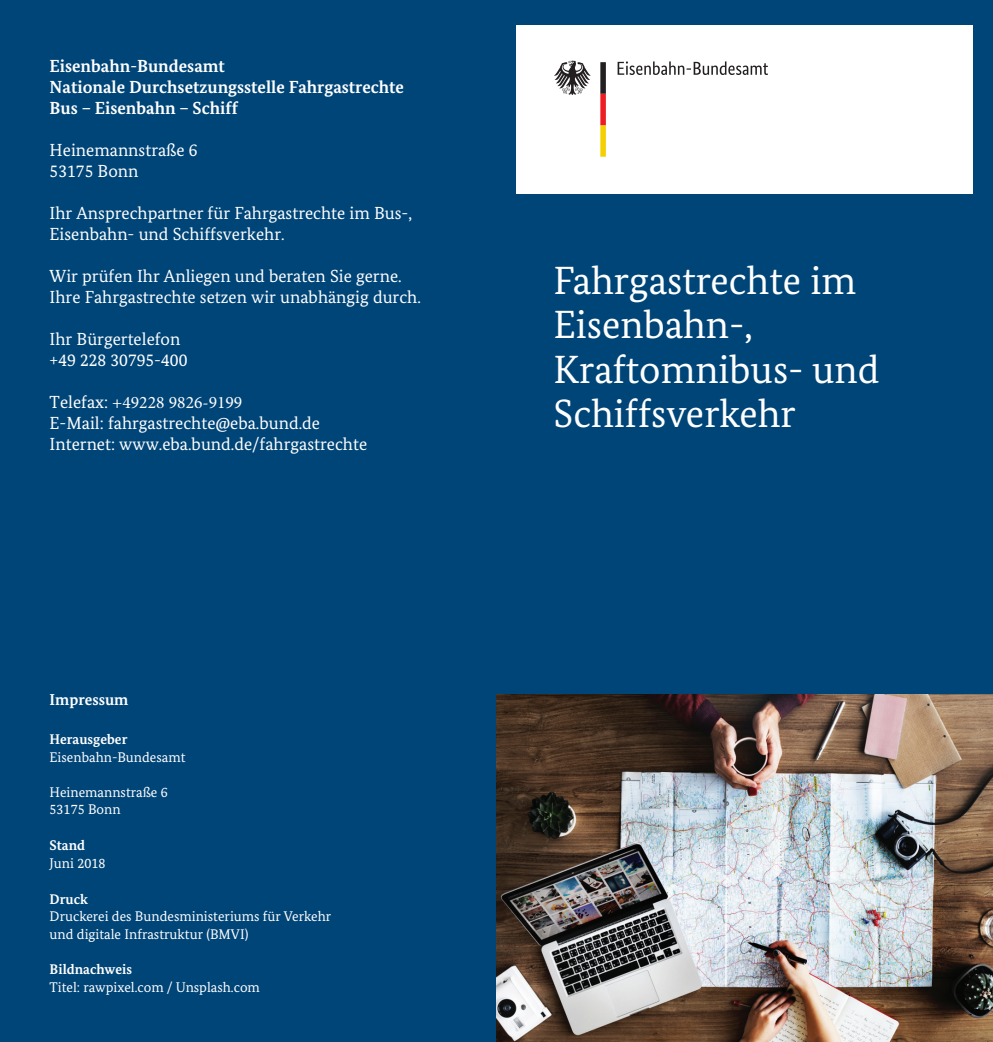
<style>
.page{position:relative;width:993px;height:1042px;background:#fff}
.page>*{position:absolute;margin:0;border:0;box-sizing:border-box;transform-origin:0 0}
.t1{font:39.38px/44.6px "Bundes Serif";color:#fff}
.t2{font:17.5px/21px "Bundes Serif";color:#fff}
.t3{font:700 17.5px/21px "Bundes Serif";color:#fff}
.t4{font:700 15.75px "Bundes Serif";color:#fff}
.t5{font:14px/17.5px "Bundes Serif";color:#fff}
.t6{font:700 14px "Bundes Serif";color:#fff}
.s1{font-family:"Minion Pro"}
</style>
<div class="page">
<div style="left:0;top:0;width:992px;height:1042px;background:#004578"></div>
<div style="left:516px;top:25px;width:456px;height:168px;background:#fff"></div>
<svg style="left:617px;top:61px;width:150px;height:14px"></svg>
<svg style="left:554px;top:61px;width:36px;height:34px"></svg>
<svg style="left:600px;top:62px;width:5px;height:95px"></svg>
<img style="left:496px;top:694px;width:496px;height:348px">
<p class="t3" style="left:50px;top:55px;width:177px">Eisenbahn-Bundesamt</p>
<p class="t3" style="left:50px;top:76px;width:356px">Nationale Durchsetzungsstelle Fahrgastrechte<br>Bus – Eisenbahn – Schiff</p>
<p class="t2" style="left:50px;top:139px;width:149px">Heinemannstraße 6</p>
<p class="t2" style="left:50px;top:160px;width:90px">53175 Bonn</p>
<p class="t2" style="left:50px;top:202px;width:364px">Ihr Ansprechpartner für Fahrgastrechte im Bus-,<br>Eisenbahn- und Schiffsverkehr.</p>
<p class="t2" style="left:50px;top:265px;width:372px">Wir prüfen Ihr Anliegen und beraten Sie gerne.<br>Ihre Fahrgastrechte setzen wir unabhängig durch.</p>
<p class="t2" style="left:50px;top:328px;width:132px">Ihr Bürgertelefon</p>
<p class="t2" style="left:50px;top:349px;width:139px">+49 228 30795-400</p>
<p class="t2" style="left:50px;top:391px;width:319px">Telefax: <span class="s1">+49228 9826-9199<br></span>E-Mail: fahrgastrechte@eba.bund.de<br>Internet: www.eba.bund.de/fahrgastrechte</p>
<h1 class="t4" style="left:50px;top:690px;width:80px">Impressum</h1>
<h2 class="t6" style="left:50px;top:731px;width:79px">Herausgeber</h2>
<p class="t5" style="left:50px;top:748px;width:137px">Eisenbahn-Bundesamt</p>
<p class="t5" style="left:50px;top:783px;width:120px">Heinemannstraße 6</p>
<p class="t5" style="left:50px;top:800px;width:72px">53175 Bonn</p>
<h2 class="t6" style="left:50px;top:837px;width:37px">Stand</h2>
<p class="t5" style="left:50px;top:854px;width:57px">Juni 2018</p>
<h2 class="t6" style="left:50px;top:890px;width:40px">Druck</h2>
<p class="t5" style="left:50px;top:907px;width:283px">Druckerei des Bundesministeriums für Verkehr und digitale Infrastruktur (BMVI)</p>
<h2 class="t6" style="left:50px;top:961px;width:84px">Bildnachweis</h2>
<p class="t5" style="left:50px;top:978px;width:212px">Titel: rawpixel.com / Unsplash.com</p>
<h1 class="t1" style="left:553px;top:257px;width:327px">Fahrgastrechte im<br>Eisenbahn-,<br>Kraftomnibus- und<br>Schiffsverkehr</h1>
</div>
